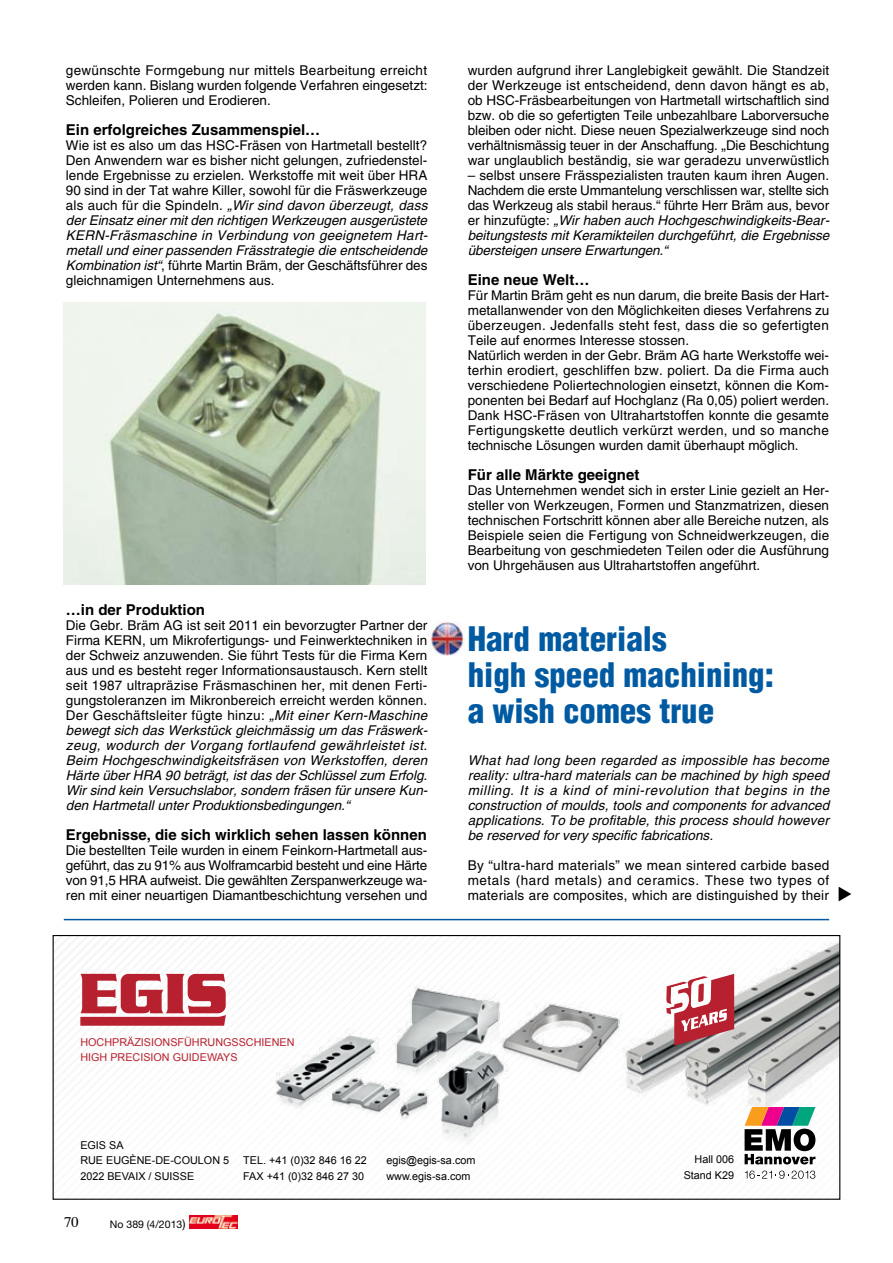
<style>
.page{position:relative;width:893px;height:1263px;background:#fff}
.page>*{position:absolute;margin:0;border:0;box-sizing:border-box;transform-origin:0 0}
.t1{font:900 condensed 33px/36px "Helvetica";color:#005aa2}
.t2{font:700 15px "Helvetica";color:#000}
.t3{font:13.5px/15px "Helvetica";color:#000;text-align:justify}
.t4{font:italic 13.5px/15px "Helvetica";color:#000;text-align:justify}
.t5{font:10.8px/15.5px "Arial";color:#000}
.t6{font:10.8px/15.5px "Arial";color:#b7202e}
.t7{font:10.5px "Helvetica Neue";color:#000}
.s1{font-style:italic}
.s2{font-style:normal}
.s3{font-size:12px}
</style>
<div class="page">
<svg style="left:189px;top:1215px;width:49px;height:13px"></svg>
<img style="left:190px;top:1215px;width:47px;height:13px">
<img style="left:428px;top:621px;width:36px;height:35px">
<img style="left:64px;top:303px;width:361px;height:282px">
<img style="left:55px;top:937px;width:783px;height:241px">
<svg style="left:80px;top:974px;width:146px;height:52px"></svg>
<svg style="left:745px;top:1170px;width:70px;height:9px"></svg>
<svg style="left:745px;top:1107px;width:70px;height:57px"></svg>
<svg style="left:666px;top:974px;width:68px;height:71px"></svg>
<div style="left:53px;top:935px;width:787px;height:265px;border:1px solid #000"></div>
<hr style="left:64px;top:919px;width:765px;height:1px;background:#005aa2">
<p class="t3" style="left:66px;top:63px;width:363px">gewünschte Formgebung nur mittels Bearbeitung erreicht werden kann. Bislang wurden folgende Verfahren eingesetzt:<br>Schleifen, Polieren und Erodieren.</p>
<p class="t2" style="left:66px;top:120px;width:256px">Ein erfolgreiches Zusammenspiel…</p>
<p class="t3" style="left:66px;top:138px;width:151px">Wie ist es also um das HSC</p>
<p class="t3" style="left:66px;top:138px;width:363px;text-align:left;text-indent:169px">-Fräsen von Hartmetall bestellt?<br>Den Anwendern war es bisher nicht gelungen, zufriedenstel&shy;lende Ergebnisse zu erzielen. Werkstoffe mit weit über HRA<br>90 sind in der Tat wahre Killer, sowohl für die Fräswerkzeuge als auch für die Spindeln. <span class="s1">„Wir sind davon überzeugt, dass der Einsatz einer mit den richtigen Werkzeugen ausgerüstete KERN-Fräsmaschine in Verbindung von geeignetem Hart&shy;metall und einer passenden Frässtrategie die entscheidende Kombination ist“</span>, führte Martin Bräm, der Geschäftsführer des gleichnamigen U nternehmens aus.</p>
<p class="t2" style="left:66px;top:600px;width:141px">…in der Produktion</p>
<p class="t3" style="left:66px;top:618px;width:363px">Die Gebr. Bräm AG ist seit 2011 ein bevorzugter Partner der<br>Firma KERN</p>
<p class="t4" style="left:66px;top:633px;width:363px;text-indent:76px"><span class="s2">, um Mikrofertigungs- und Feinwerktechniken in der Schweiz anzuwenden. Sie führt Tests für die Firma Kern aus und es besteht reger I nformationsaustausch. Kern stellt seit 1987 ultrapräzise Fräsmaschinen her, mit denen Ferti&shy;gungstoleranzen im Mikronbereich erreicht werden können.<br>Der Geschäftsleiter fügte hinzu:</span> „Mit einer Kern-Maschine bewegt sich das Werkstück gleichmässig um das Fräswerk&shy;zeug, wodurch der Vorgang fortlaufend gewährleistet ist.<br>Beim Hochgeschwindigkeitsfräsen von Werkstoffen, deren Härte über HRA 90 beträgt, ist das der Schlüssel zum Erfolg.<br>Wir sind kein Versuchslabor, sondern fräsen für unsere Kun&shy;den Hartmetall unter Produktionsbedingungen.“</p>
<p class="t2" style="left:66px;top:825px;width:362px">Ergebnisse, die sich wirklich sehen lassen können</p>
<p class="t3" style="left:66px;top:843px;width:363px">Die bestellten Teile wurden in einem Feinkorn-Hartmetall aus&shy;geführt, das zu 91% aus Wolframcarbid besteht und eine Härte von 91,5 HRA</p>
<p class="t3" style="left:66px;top:873px;width:363px;text-align:right">aufweist. Die gewählten Zerspanwerkzeuge wa-<br>ren mit einer neuartigen Diamantbeschichtung versehen und</p>
<p class="t3" style="left:468px;top:63px;width:363px">wurden aufgrund ihrer Langlebigkeit gewählt. Die Standzeit der Werkzeuge ist entscheidend, denn davon hängt es ab, ob HSC</p>
<p class="t3" style="left:468px;top:93px;width:363px;text-indent:47px">-Fräsbearbeitungen von Hartmetall wirtschaftlich sind bzw. ob die so gefertigten Teile unbezahlbare Laborversuche bleiben oder nicht. Diese neuen Spezialwerkzeuge sind noch verhältnismässig teuer in der Anschaffung. „Die Beschichtung war unglaublich beständig, sie war geradezu unverwüstlich</p>
<p class="t3" style="left:468px;top:168px;width:363px">– selbst unsere Frässpezialisten trauten kaum ihren Augen.<br>Nachdem die erste U mmantelung verschlissen war, stellte sich das Werkzeug als stabil heraus.“ führte Herr Bräm aus, bevor er hinzufügte: <span class="s1">„Wir haben auch Hochgeschwindigkeits-Bear&shy;beitungstests mit Keramikteilen durchgeführt, die Ergebnisse übersteigen unsere Erwartungen.“</span></p>
<p class="t2" style="left:468px;top:270px;width:123px">Eine neue Welt…</p>
<p class="t3" style="left:468px;top:288px;width:363px;text-align:left">Für Martin Bräm geht es nun darum, die breite Basis der Hart&shy;metallanwender von den Möglichkeiten dieses Verfahrens zu überzeugen. Jedenfalls steht fest, dass die so gefertigten Teile auf enormes I nteresse stossen.<br>Natürlich werden in der Gebr. Bräm AG harte Werkstoffe wei&shy;terhin erodiert, geschliffen bzw. poliert. Da die Firma auch verschiedene Poliertechnologien einsetzt, können die Kom&shy;ponenten bei Bedarf auf Hochglanz (Ra 0,05) poliert werden.<br>Dank HSC</p>
<p class="t3" style="left:468px;top:408px;width:363px;text-indent:65px">-Fräsen von U ltrahartstoffen konnte die gesamte Fertigungskette deutlich verkürzt werden, und so manche technische Lösungen wurden damit überhaupt möglich.</p>
<p class="t2" style="left:468px;top:465px;width:173px">Für alle Märkte geeignet</p>
<p class="t3" style="left:468px;top:483px;width:363px">Das U nternehmen wendet sich in erster Linie gezielt an Her&shy;steller von Werkzeugen, Formen und Stanzmatrizen, diesen technischen Fortschritt können aber alle Bereiche nutzen, als Beispiele seien die Fertigung von Schneidwerkzeugen, die Bearbeitung von geschmiedeten Teilen oder die Ausführung von U hrgehäusen aus U ltrahartstoffen angeführt.</p>
<h1 class="t1" style="left:468px;top:620px;width:308px">Hard materials<br>high speed machining: a wish comes true</h1>
<p class="t4" style="left:468px;top:753px;width:363px">What had long been regarded as impossible has become reality: ultra-hard materials can be machined by high speed milling. It is a kind of mini-revolution that begins in the construction of moulds, tools and components for advanced applications. To be profitable, this process should however be reserved for very specific fabrications.</p>
<p class="t3" style="left:468px;top:858px;width:363px">By “ultra-hard materials” we mean sintered carbide based metals (hard metals) and ceramics. These two types of materials are composites, which are distinguished by their</p>
<p class="t6" style="left:80px;top:1034px;width:216px">HOCHPRÄZISIONSFÜHRUNGSSCHIENEN<br>HIGH PRECISION GUIDEWAYS</p>
<p class="t5" style="left:80px;top:1137px;width:150px">EGIS SA<br>RUE EUGÈNE-DE-COULON 5<br>2022 BEVAIX / SUISSE</p>
<p class="t5" style="left:243px;top:1153px;width:125px">TEL. +41 (0)32 846 16 22<br>FAX +41 (0)32 846 27 30</p>
<p class="t5" style="left:386px;top:1153px;width:90px">EGIS@EGIS-SA.COM<br>WWW.EGIS-SA.COM</p>
<p class="t7" style="left:110px;top:1218px;width:77px">No 389 (4/2013<span class="s3">)</span></p>
<p class="t5" style="left:684px;top:1152px;width:52px;text-align:right">HALL 006<br>STAND K29</p>
</div>
